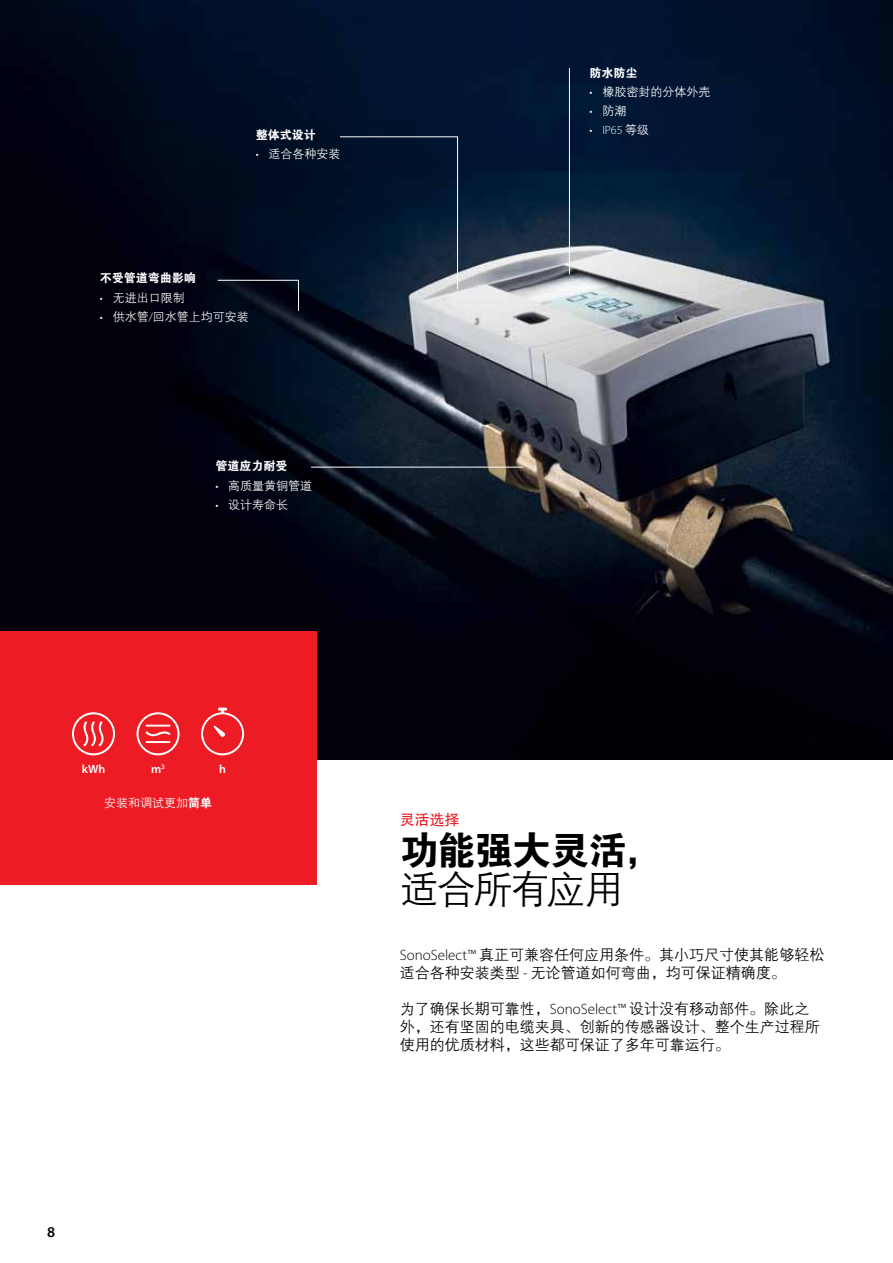
<style>
.page{position:relative;width:893px;height:1263px;background:#fff}
.page>*{position:absolute;margin:0;border:0;box-sizing:border-box;transform-origin:0 0}
.t1{font:39px "FZDHTJW GB1 0";letter-spacing:-.035em;color:#000}
.t2{font:39px "FZZDXJW GB1 0";letter-spacing:-.05em;color:#000}
.t3{font:15px/18px "FZZDXJW GB1 0";color:#000}
.t4{font:15px "FZHTJW GB1 0";color:#ed1b23}
.t5{font:600 15px "Myriad Pro";color:#000}
.t6{font:12px "FZZDXJW GB1 0";color:#fff}
.t7{font:12px "FZDHTJW GB1 0";color:#fff}
.t8{font:300 12px "Myriad Pro";color:#fff}
.t9{font:600 12px "Myriad Pro";color:#fff}
.s1{font-family:"Myriad Pro";font-weight:300}
.s2{font-family:"FZZDXJW GB1 0";font-weight:400}
.s3{font-family:"FZDHTJW GB1 0"}
</style>
<div class="page">
<img style="left:0;top:0;width:893px;height:759px">
<div style="left:0;top:631px;width:316px;height:253px;background:#ed1b23"></div>
<hr style="left:311px;top:467px;width:212px;height:1px;background:#fff">
<svg style="left:217px;top:280px;width:82px;height:32px;background:#0d1321"></svg>
<svg style="left:339px;top:136px;width:119px;height:154px;background:#0c1f36"></svg>
<hr style="left:569px;top:68px;width:1px;height:206px;background:#fff">
<svg style="left:72px;top:712px;width:43px;height:43px"></svg>
<svg style="left:137px;top:712px;width:43px;height:43px"></svg>
<svg style="left:201px;top:708px;width:43px;height:47px"></svg>
<p class="t7" style="left:256px;top:128px;width:61px">整体式设计</p>
<p class="t6" style="left:256px;top:147px;width:86px"><span class="s1">•</span> 适合各种安装</p>
<p class="t7" style="left:100px;top:272px;width:97px">不受管道弯曲影响</p>
<p class="t6" style="left:100px;top:291px;width:86px"><span class="s1">•</span> 无进出口限制</p>
<p class="t6" style="left:100px;top:310px;width:150px"><span class="s1">•</span> 供水管<span class="s1">/</span>回水管上均可安装</p>
<p class="t7" style="left:215px;top:460px;width:73px">管道应力耐受</p>
<p class="t6" style="left:215px;top:479px;width:98px"><span class="s1">•</span> 高质量黄铜管道</p>
<p class="t6" style="left:215px;top:498px;width:74px"><span class="s1">•</span> 设计寿命长</p>
<p class="t7" style="left:590px;top:66px;width:49px">防水防尘</p>
<p class="t6" style="left:590px;top:85px;width:122px"><span class="s1">•</span> 橡胶密封的分体外壳</p>
<p class="t6" style="left:590px;top:105px;width:38px"><span class="s1">•</span> 防潮</p>
<p class="t8" style="left:590px;top:124px;width:61px">• IP65 <span class="s2">等级</span></p>
<p class="t9" style="left:82px;top:761px;width:25px">kWh</p>
<p class="t9" style="left:151px;top:761px;width:15px">m<sup>3</sup></p>
<p class="t9" style="left:219px;top:761px;width:8px">h</p>
<p class="t6" style="left:104px;top:796px;width:110px">安装和调试更加<span class="s3">简单</span></p>
<p class="t5" style="left:47px;top:1223px;width:10px">8</p>
<p class="t4" style="left:400px;top:811px;width:61px">灵活选择</p>
<h1 class="t1" style="left:400px;top:829px;width:264px">功能强大灵活，</h1>
<h1 class="t2" style="left:400px;top:868px;width:225px">适合所有应用</h1>
<p class="t3" style="left:400px;top:946px;width:426px"><span class="s1">SonoSelect™</span> 真正可兼容任何应用条件。其小巧尺寸使其能够轻松适合各种安装类型 <span class="s1">-</span> 无论管道如何弯曲，均可保证精确度。</p>
<p class="t3" style="left:400px;top:1000px;width:421px">为了确保长期可靠性，<span class="s1">SonoSelect™</span> 设计没有移动部件。除此之外，还有坚固的电缆夹具、创新的传感器设计、整个生产过程所使用的优质材料，这些都可保证了多年可靠运行。</p>
</div>
